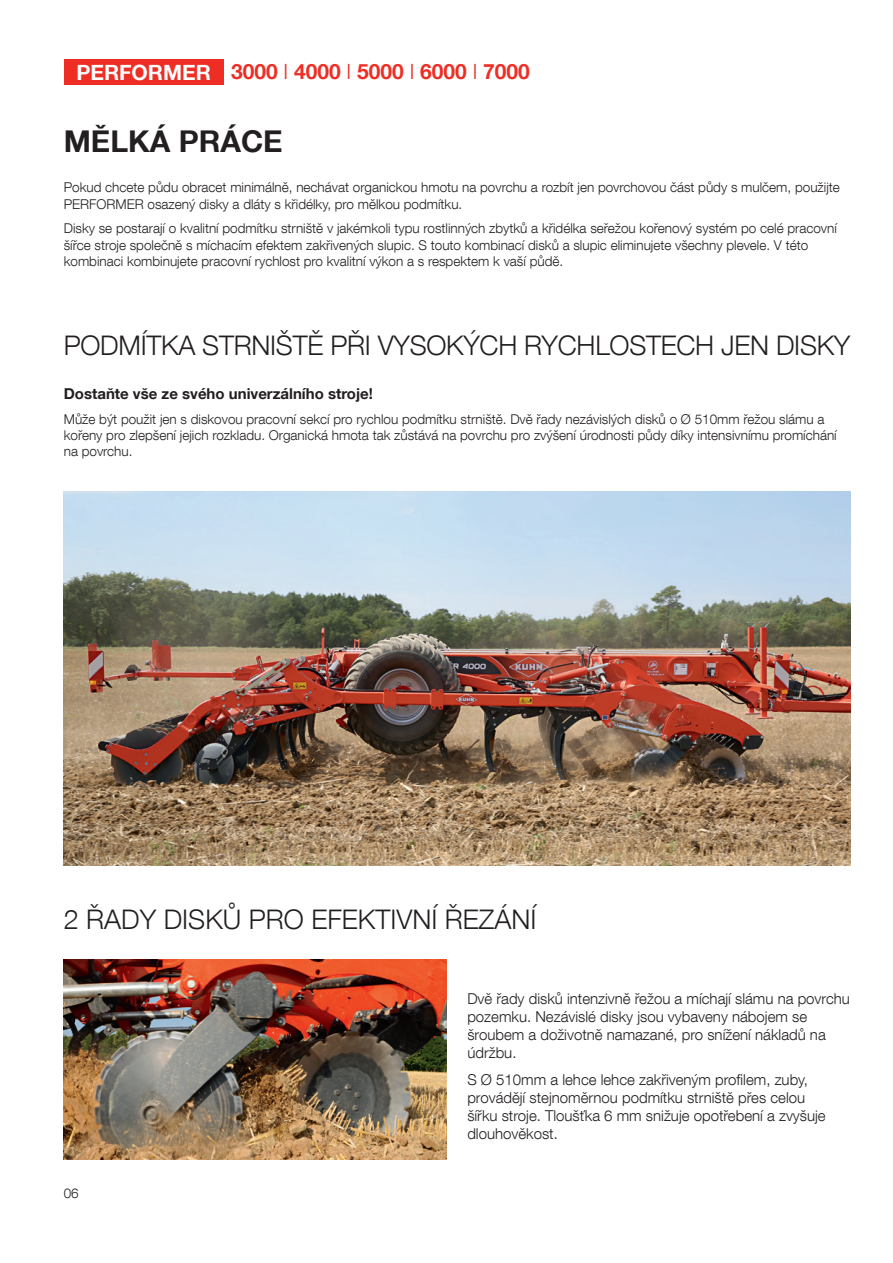
<style>
.page{position:relative;width:893px;height:1263px;background:#fff}
.page>*{position:absolute;margin:0;border:0;box-sizing:border-box;transform-origin:0 0}
.t1{font:700 30px "Helvetica Neue LT Com";color:#231f20}
.t2{font:300 27px "Helvetica Neue LT Com";letter-spacing:-.01em;color:#231f20}
.t3{font:700 21px "Helvetica Neue LT Com";color:#ee2e25}
.t4{font:700 21px "Helvetica Neue LT Com";color:#fff}
.t5{font:300 15px/18px "Helvetica Neue LT Com";color:#231f20}
.t6{font:700 15px "Helvetica Neue LT Com";color:#231f20}
.t7{font:300 13.5px/16.2px "Helvetica Neue LT Com";color:#231f20}
.s1{font-weight:300}
</style>
<div class="page">
<div style="left:64px;top:60px;width:159px;height:25px;background:#ee2e25"></div>
<img style="left:64px;top:491px;width:786px;height:375px">
<img style="left:64px;top:959px;width:382px;height:201px">
<p class="t4" style="left:76px;top:59px;width:136px">PERFORMER</p>
<p class="t3" style="left:231px;top:59px;width:300px">3000 <span class="s1">I</span> 4000 <span class="s1">I</span> 5000 <span class="s1">I</span> 6000 <span class="s1">I</span> 7000</p>
<p class="t1" style="left:64px;top:123px;width:220px">MĚLKÁ PRÁCE</p>
<p class="t7" style="left:64px;top:179px;width:777px">Pokud chcete půdu obracet minimálně, nechávat organickou hmotu na povrchu a rozbít jen povrchovou část půdy s mulčem, použijte<br>PERFORMER osazený disky a dláty s křidélky, pro mělkou podmítku.</p>
<p class="t7" style="left:64px;top:220px;width:775px">Disky se postarají o kvalitní podmítku strniště v jakémkoli typu rostlinných zbytků a křidélka seřežou kořenový systém po celé pracovní šířce stroje společně s míchacím efektem zakřivených slupic. S touto kombinací disků a slupic eliminujete všechny plevele. V této kombinaci kombinujete pracovní rychlost pro kvalitní výkon a s respektem k vaší půdě.</p>
<p class="t2" style="left:64px;top:329px;width:788px">PODMÍTKA STRNIŠTĚ PŘI VYSOKÝCH RYCHLOSTECH JEN DISKY</p>
<p class="t6" style="left:64px;top:384px;width:311px">Dostaňte vše ze svého univerzálního stroje!</p>
<p class="t7" style="left:64px;top:410px;width:774px">Může být použit jen s diskovou pracovní sekcí pro rychlou podmítku strniště. Dvě řady nezávislých disků o Ø 510mm řežou slámu a kořeny pro zlepšení jejich rozkladu. Organická hmota tak zůstává na povrchu pro zvýšení úrodnosti půdy díky intensivnímu promíchání na povrchu.</p>
<p class="t2" style="left:64px;top:903px;width:474px">2 ŘADY DISKŮ PRO EFEKTIVNÍ ŘEZÁNÍ</p>
<p class="t7" style="left:64px;top:1185px;width:16px">06</p>
<p class="t5" style="left:467px;top:989px;width:384px">Dvě řady disků intenzivně řežou a míchají slámu na povrchu pozemku. Nezávislé disky jsou vybaveny nábojem se šroubem a doživotně namazané, pro snížení nákladů na údržbu.</p>
<p class="t5" style="left:467px;top:1070px;width:360px">S Ø 510mm a lehce lehce zakřiveným profilem, zuby, provádějí stejnoměrnou podmítku strniště přes celou šířku stroje. Tloušťka 6 mm snižuje opotřebení a zvyšuje dlouhověkost.</p>
</div>
